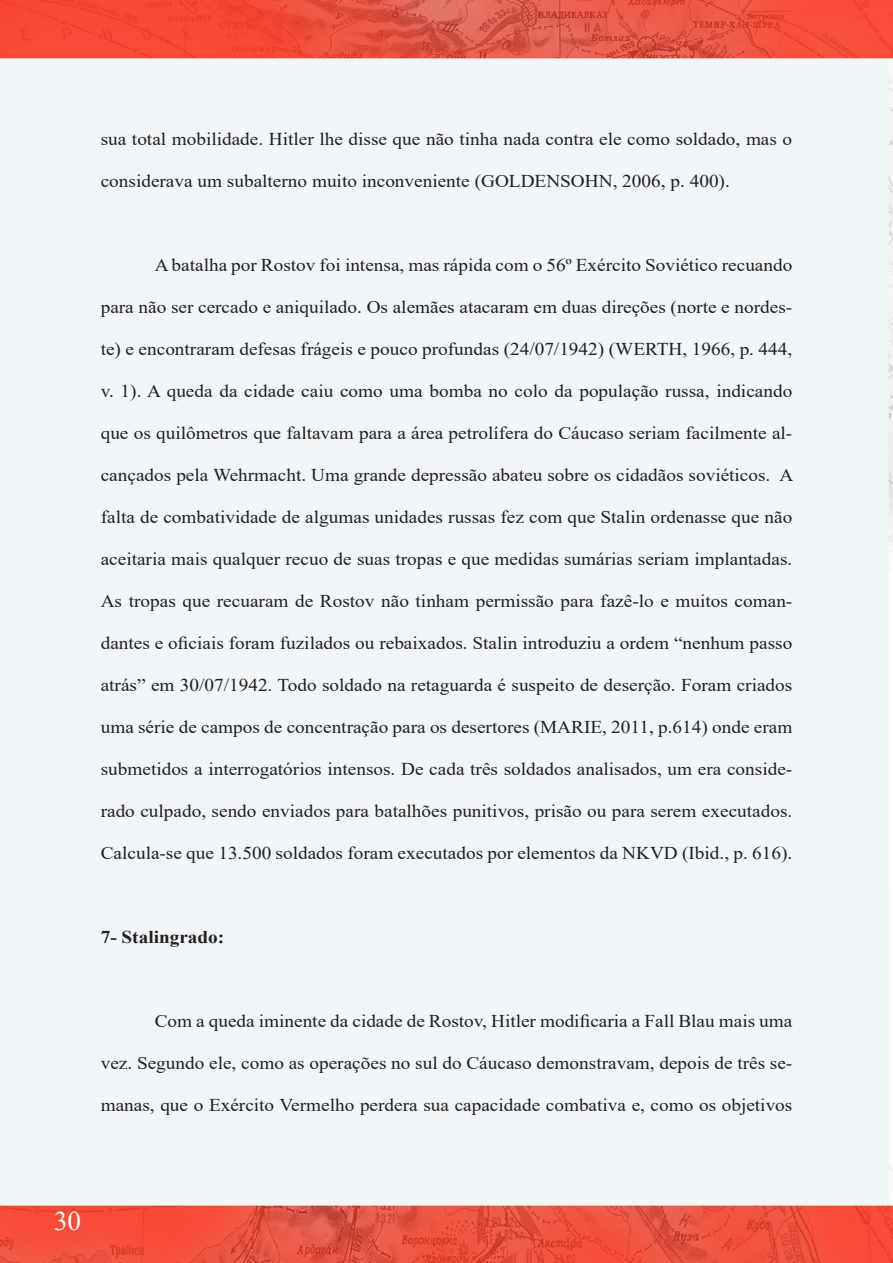
<style>
.page{position:relative;width:893px;height:1263px;background:#fff}
.page>*{position:absolute;margin:0;border:0;box-sizing:border-box;transform-origin:0 0}
.t1{font:27px "Times New Roman";color:#fff}
.t2{font:18px "Times New Roman";color:#231f20;scale:1.07 1}
.t3{font:700 18px "Times New Roman";color:#231f20;scale:1.07 1}
</style>
<div class="page">
<img style="left:0;top:0;width:893px;height:1263px">
<p class="t2" style="left:101px;top:126px;width:648px">sua total mobilidade. Hitler lhe disse que não tinha nada contra ele como soldado, mas o</p>
<p class="t2" style="left:101px;top:168px;width:589px">considerava um subalterno muito inconveniente (GOLDENSOHN, 2006, p. 400).</p>
<p class="t2" style="left:155px;top:252px;width:597px">A batalha por Rostov foi intensa, mas rápida com o 56º Exército Soviético recuando</p>
<p class="t2" style="left:101px;top:294px;width:648px">para não ser cercado e aniquilado. Os alemães atacaram em duas direções (norte e nordes-</p>
<p class="t2" style="left:101px;top:336px;width:648px">te) e encontraram defesas frágeis e pouco profundas (24/07/1942) (WERTH, 1966, p. 444,</p>
<p class="t2" style="left:101px;top:378px;width:648px">v. 1). A queda da cidade caiu como uma bomba no colo da população russa, indicando</p>
<p class="t2" style="left:101px;top:420px;width:648px">que os quilômetros que faltavam para a área petrolífera do Cáucaso seriam facilmente al-</p>
<p class="t2" style="left:101px;top:462px;width:649px">cançados pela Wehrmacht. Uma grande depressão abateu sobre os cidadãos soviéticos. A</p>
<p class="t2" style="left:101px;top:504px;width:648px">falta de combatividade de algumas unidades russas fez com que Stalin ordenasse que não</p>
<p class="t2" style="left:101px;top:546px;width:648px">aceitaria mais qualquer recuo de suas tropas e que medidas sumárias seriam implantadas.</p>
<p class="t2" style="left:101px;top:588px;width:648px">As tropas que recuaram de Rostov não tinham permissão para fazê-lo e muitos coman-</p>
<p class="t2" style="left:101px;top:630px;width:648px">dantes e oficiais foram fuzilados ou rebaixados. Stalin introduziu a ordem “nenhum passo</p>
<p class="t2" style="left:101px;top:672px;width:648px">atrás” em 30/07/1942. Todo soldado na retaguarda é suspeito de deserção. Foram criados</p>
<p class="t2" style="left:101px;top:714px;width:648px">uma série de campos de concentração para os desertores (MARIE, 2011, p.614) onde eram</p>
<p class="t2" style="left:101px;top:756px;width:648px">submetidos a interrogatórios intensos. De cada três soldados analisados, um era conside-</p>
<p class="t2" style="left:101px;top:798px;width:648px">rado culpado, sendo enviados para batalhões punitivos, prisão ou para serem executados.</p>
<p class="t2" style="left:101px;top:840px;width:648px">Calcula-se que 13.500 soldados foram executados por elementos da NKVD (Ibid., p. 616).</p>
<p class="t3" style="left:101px;top:924px;width:117px">7- Stalingrado:</p>
<p class="t2" style="left:155px;top:1008px;width:597px">Com a queda iminente da cidade de Rostov, Hitler modificaria a Fall Blau mais uma</p>
<p class="t2" style="left:101px;top:1050px;width:648px">vez. Segundo ele, como as operações no sul do Cáucaso demonstravam, depois de três se-</p>
<p class="t2" style="left:101px;top:1092px;width:648px">manas, que o Exército Vermelho perdera sua capacidade combativa e, como os objetivos</p>
<h1 class="t1" style="left:54px;top:1202px;width:28px">30</h1>
</div>
